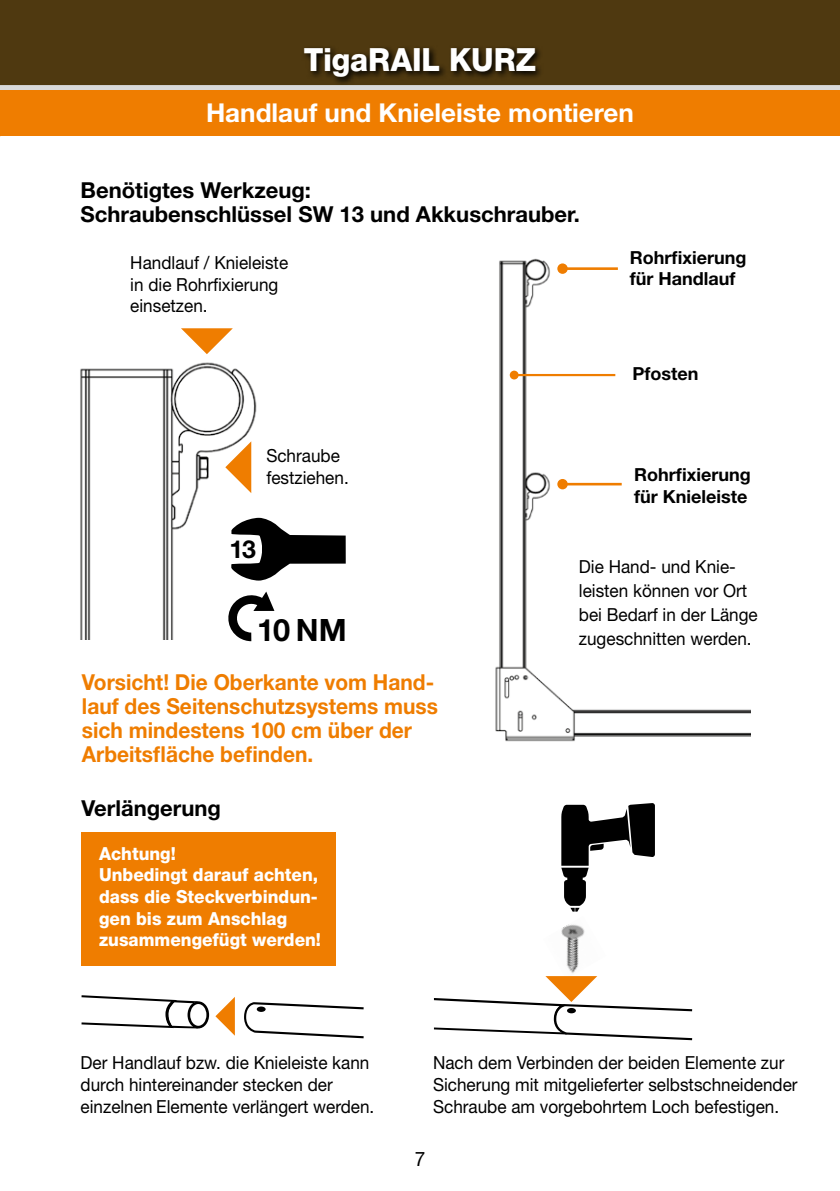
<style>
.page{position:relative;width:840px;height:1191px;background:#fff}
.page>*{position:absolute;margin:0;border:0;box-sizing:border-box;transform-origin:0 0}
.t1{font:800 32px "Helvetica Neue LT Std";letter-spacing:-.005em;color:#fff;scale:.95 1}
.t2{font:700 30.8px "Helvetica Neue LT Std";color:#000}
.t3{font:700 26px "Helvetica Neue LT Std";color:#fff}
.t4{font:700 24.8px "Helvetica Neue LT Std";color:#000}
.t5{font:700 22px/24px "Helvetica Neue LT Std";color:#ef7d00;scale:.95 1}
.t6{font:700 22px/24px "Helvetica Neue LT Std";color:#000}
.t7{font:20px "Helvetica Neue LT Std";color:#000;scale:.95 1}
.t8{font:18px/21.6px "Helvetica Neue LT Std";color:#000;scale:.95 1}
.t9{font:800 18px/21.6px "Helvetica Neue LT Std";color:#fff;scale:.95 1}
.t10{font:700 18px/21.6px "Helvetica Neue LT Std";color:#000}
</style>
<div class="page">
<img style="left:495px;top:258px;width:255px;height:484px">
<img style="left:80px;top:362px;width:182px;height:278px">
<div style="left:0;top:0;width:839px;height:85px;background:#4f3910"></div>
<svg style="left:305px;top:47px;width:235px;height:37px"></svg>
<div style="left:0;top:85px;width:839px;height:6px;background:#dadada"></div>
<div style="left:0;top:91px;width:839px;height:45px;background:#ef7d00"></div>
<svg style="left:81px;top:995px;width:128px;height:33px"></svg>
<div style="left:81px;top:832px;width:254px;height:134px;background:#ef7d00"></div>
<hr style="left:562px;top:267px;width:55px;height:3px;background:#ef7d00">
<div style="left:557px;top:263px;width:10px;height:11px;background:#ef7d00;border-radius:50%"></div>
<hr style="left:562px;top:483px;width:59px;height:2px;background:#ef7d00">
<div style="left:557px;top:479px;width:10px;height:10px;background:#ef7d00;border-radius:50%"></div>
<hr style="left:514px;top:374px;width:101px;height:2px;background:#ef7d00">
<div style="left:509px;top:371px;width:9px;height:8px;background:#ef7d00;border-radius:50%"></div>
<svg style="left:181px;top:328px;width:52px;height:26px"></svg>
<svg style="left:225px;top:441px;width:26px;height:52px"></svg>
<svg style="left:225px;top:591px;width:49px;height:50px"></svg>
<svg style="left:231px;top:518px;width:114px;height:62px"></svg>
<img style="left:561px;top:924px;width:24px;height:50px">
<svg style="left:433px;top:976px;width:258px;height:64px"></svg>
<svg style="left:561px;top:803px;width:93px;height:108px"></svg>
<div style="left:566px;top:1008px;width:9px;height:5px;background:#000;border-radius:50%"></div>
<svg style="left:244px;top:1002px;width:119px;height:36px"></svg>
<div style="left:256px;top:1006px;width:9px;height:6px;background:#000;border-radius:50%"></div>
<svg style="left:215px;top:997px;width:20px;height:38px"></svg>
<h1 class="t1" style="left:304px;top:41px;width:246px">TigaRAIL KURZ</h1>
<h3 class="t3" style="left:206px;top:96px;width:429px">Handlauf und Knieleiste montieren</h3>
<p class="t6" style="left:81px;top:178px;width:500px">Benötigtes Werkzeug:<br>Schraubenschlüssel SW 13 und Akkuschrauber.</p>
<p class="t8" style="left:130px;top:251px;width:168px">Handlauf / Knieleiste in die Rohrfixierung einsetzen.</p>
<p class="t8" style="left:266px;top:445px;width:88px">Schraube festziehen.</p>
<p class="t10" style="left:629px;top:246px;width:118px">Rohrfixierung für Handlauf</p>
<p class="t10" style="left:632px;top:362px;width:68px">Pfosten</p>
<p class="t10" style="left:633px;top:463px;width:118px">Rohrfixierung für Knieleiste</p>
<h3 class="t4" style="left:229px;top:534px;width:28px">13</h3>
<h2 class="t2" style="left:257px;top:611px;width:91px">10 NM</h2>
<p class="t5" style="left:82px;top:670px;width:376px">Vorsicht! Die Oberkante vom Hand&shy;lauf des Seitenschutzsystems muss sich mindestens 100 cm über der<br>Arbeitsfläche befinden.</p>
<p class="t6" style="left:81px;top:795px;width:141px">Verlängerung</p>
<p class="t9" style="left:99px;top:842px;width:235px">Achtung!<br>Unbedingt darauf achten, dass die Steckverbindun&shy;gen bis zum Anschlag zusammengefügt werden!</p>
<p class="t8" style="left:578px;top:554px;width:190px;line-height:24px">Die Hand- und Knie&shy;leisten können vor Ort bei Bedarf in der Länge zugeschnitten werden.</p>
<p class="t8" style="left:81px;top:1052px;width:310px">Der Handlauf bzw. die Knieleiste kann durch hintereinander stecken der einzelnen Elemente verlängert werden.</p>
<p class="t8" style="left:433px;top:1052px;width:385px">Nach dem Verbinden der beiden Elemente zur<br>Sicherung mit mitgelieferter selbstschneidender<br>Schraube am vorgebohrtem Loch befestigen.</p>
<p class="t7" style="left:414px;top:1147px;width:13px">7</p>
</div>
